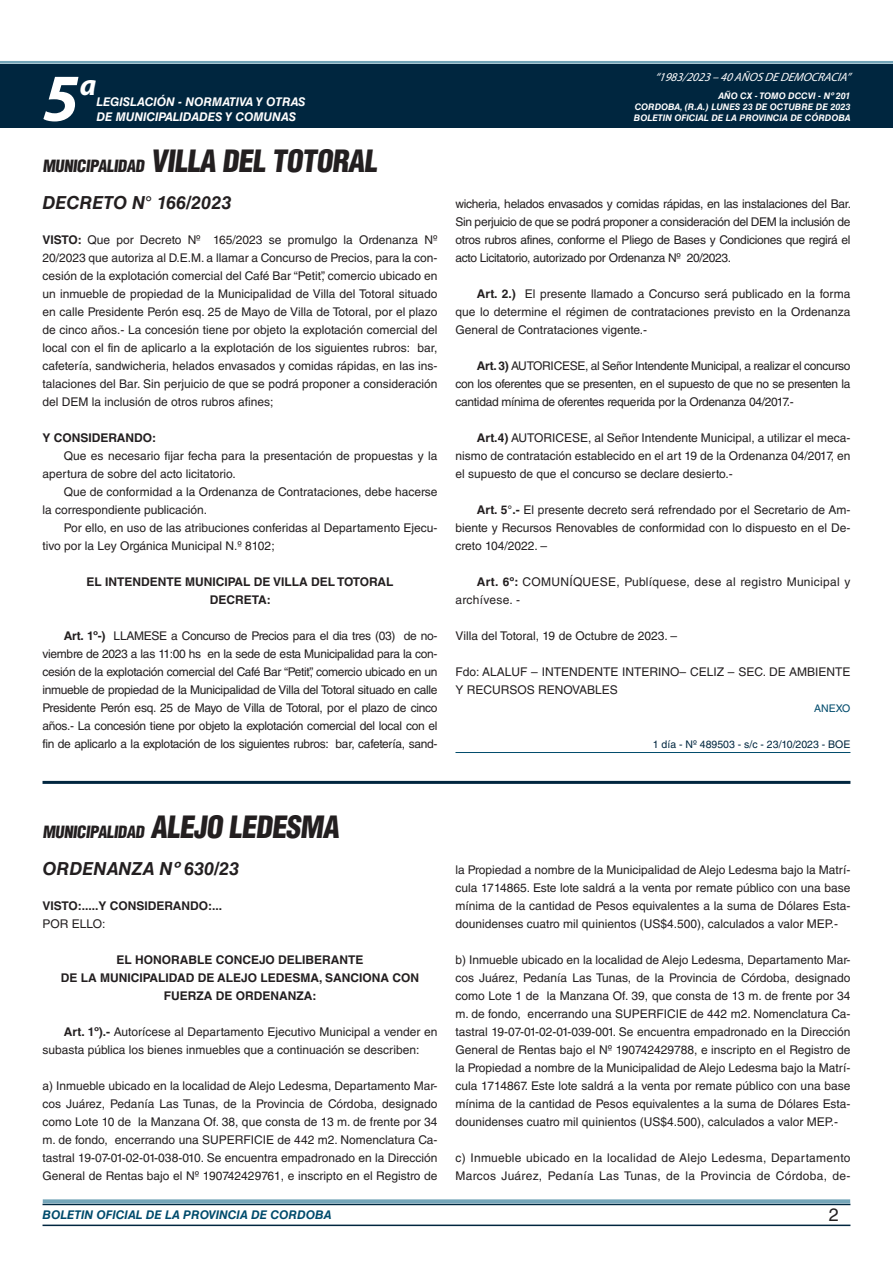
<style>
.page{position:relative;width:893px;height:1263px;background:#fff}
.page>*{position:absolute;margin:0;border:0;box-sizing:border-box;transform-origin:0 0}
.t1{font:italic 700 67.5px "Myriad Pro";color:#fff}
.BASE{font:900 condensed 30px "Helvetica LT Std";color:#231f20}
.t2{font:italic 700 30px "Myriad Pro";color:#fff}
.NOMBRE_DE_MINISTERIO{font:italic 700 18px "Helvetica LT Std";color:#231f20}
.t3{font:18px "Helvetica LT Std";color:#231f20}
.BASE-2{font:900 condensed 16.5px "Helvetica LT Std";color:#231f20}
.TEXTO_BASE{font:12px/18px "Helvetica LT Std";color:#231f20;text-align:justify}
.TEXTO_BASE-2{font:12px/18px "Helvetica LT Std";letter-spacing:.025em;color:#231f20}
.RESUELVE{font:700 12px/18px "Helvetica LT Std";color:#231f20;text-align:center}
.t4{font:italic 700 12px "Helvetica LT Std";color:#fff}
.TEXTO_BASE-3{font:700 12px "Helvetica LT Std";color:#231f20}
.t5{font:italic 700 12px "Helvetica LT Std";color:#004b6c}
.t6{font:italic 12px "Myriad Pro";color:#fff}
.FECHA_DE_VENCIMIENTO{font:10.5px "Helvetica LT Std";color:#00263f}
.ANEXO{font:10.5px "Helvetica LT Std";color:#004b6c}
.t7{font:italic 700 9px/10.8px "Helvetica LT Std";color:#fff;text-align:justify}
.s1{font-size:16.5px}
.s2{font-weight:700}
.s3{font-size:30px}
</style>
<div class="page">
<div style="left:0;top:61px;width:893px;height:6px;background:#fff;opacity:.75"></div>
<div style="left:0;top:64px;width:893px;height:64px;background:#00263f"></div>
<hr style="left:43px;top:1224px;width:807px;height:2px;background:#00263f">
<div style="left:42px;top:1198px;width:809px;height:8px;background:#fff;opacity:.75"></div>
<hr style="left:455px;top:752px;width:395px;height:1px;background:#004b6c">
<hr style="left:43px;top:781px;width:807px;height:3px;background:#00263f">
<h1 class="t1" style="left:43px;top:54px;width:38px">5</h1>
<h2 class="t2" style="left:80px;top:66px;width:18px">a</h2>
<p class="t4" style="left:96px;top:95px;width:211px">LEGISLACIÓN - NORMATIVA Y OTRAS</p>
<p class="t4" style="left:96px;top:109px;width:201px">DE MUNICIPALIDADES Y COMUNAS</p>
<p class="BASE" style="left:43px;top:142px;width:341px"><span class="s1">MUNICIPALIDAD</span> VILLA DEL TOTORAL</p>
<p class="NOMBRE_DE_MINISTERIO" style="left:43px;top:192px;width:190px">DECRETO N° 166/2023</p>
<p class="TEXTO_BASE" style="left:43px;top:231px;width:396px"><span class="s2">VISTO:</span> Que por Decreto Nº 165/2023 se promulgo la Ordenanza Nº 20/2023 que autoriza al D.E.M. a llamar a Concurso de Precios, para la con&shy;cesión de la explotación comercial del Café Bar “Petit”, comercio ubicado en un inmueble de propiedad de la Municipalidad de Villa del Totoral situado en calle Presidente Perón esq. 25 de Mayo de Villa de Totoral, por el plazo de cinco años.- La concesión tiene por objeto la explotación comercial del local con el fin de aplicarlo a la explotación de los siguientes rubros: bar, cafetería, sandwicheria, helados envasados y comidas rápidas, en las ins&shy;talaciones del Bar. Sin perjuicio de que se podrá proponer a consideración del DEM la inclusión de otros rubros afines;</p>
<p class="TEXTO_BASE-3" style="left:43px;top:430px;width:115px">Y CONSIDERANDO:</p>
<p class="TEXTO_BASE" style="left:43px;top:447px;width:396px;text-indent:21px">Que es necesario fijar fecha para la presentación de propuestas y la apertura de sobre del acto licitatorio.</p>
<p class="TEXTO_BASE" style="left:43px;top:483px;width:396px;text-indent:21px">Que de conformidad a la Ordenanza de Contrataciones, debe hacerse la correspondiente publicación.</p>
<p class="TEXTO_BASE" style="left:43px;top:519px;width:396px;text-indent:21px">Por ello, en uso de las atribuciones conferidas al Departamento Ejecu&shy;tivo por la Ley Orgánica Municipal N.º 8102;</p>
<p class="RESUELVE" style="left:87px;top:572px;width:308px">EL INTENDENTE MUNICIPAL DE VILLA DEL TOTORAL</p>
<p class="RESUELVE" style="left:210px;top:590px;width:62px">DECRETA:</p>
<p class="TEXTO_BASE" style="left:43px;top:627px;width:396px;text-indent:21px"><span class="s2">Art. 1º-)</span> LLAMESE a Concurso de Precios para el dia tres (03) de no&shy;viembre de 2023 a las 11:00 hs en la sede de esta Municipalidad para la con&shy;cesión de la explotación comercial del Café Bar “Petit”, comercio ubicado en un inmueble de propiedad de la Municipalidad de Villa del Totoral situado en calle Presidente Perón esq. 25 de Mayo de Villa de Totoral, por el plazo de cinco años.- La concesión tiene por objeto la explotación comercial del local con el fin de aplicarlo a la explotación de los siguientes rubros: bar, cafetería, sand-</p>
<p class="t6" style="left:655px;top:70px;width:197px">“ 1983/2023 – 40 AÑOS DE DEMOCRACIA”</p>
<p class="t7" style="left:634px;top:91px;width:218px;text-indent:84px">AÑO CX - TOMO DCCVI - Nº 201<br>CORDOBA, (R.A.) LUNES 23 DE OCTUBRE DE 2023<br>BOLETIN OFICIAL DE LA PROVINCIA DE CÓRDOBA</p>
<p class="TEXTO_BASE" style="left:455px;top:195px;width:397px">wicheria, helados envasados y comidas rápidas, en las instalaciones del Bar.<br>Sin perjuicio de que se podrá proponer a consideración del DEM la inclusión de otros rubros afines, conforme el Pliego de Bases y Condiciones que regirá el acto Licitatorio, autorizado por Ordenanza Nº 20/2023.</p>
<p class="TEXTO_BASE" style="left:455px;top:285px;width:396px;text-indent:21px"><span class="s2">Art. 2.)</span> El presente llamado a Concurso será publicado en la forma que lo determine el régimen de contrataciones previsto en la Ordenanza General de Contrataciones vigente.-</p>
<p class="TEXTO_BASE" style="left:455px;top:357px;width:396px;text-indent:21px"><span class="s2">Art. 3)</span> AUTORICESE, al Señor Intendente Municipal, a realizar el concurso con los oferentes que se presenten, en el supuesto de que no se presenten la cantidad mínima de oferentes requerida por la Ordenanza 04/2017.-</p>
<p class="TEXTO_BASE" style="left:455px;top:429px;width:396px;text-indent:21px"><span class="s2">Art.4)</span> AUTORICESE, al Señor Intendente Municipal, a utilizar el meca&shy;nismo de contratación establecido en el art 19 de la Ordenanza 04/2017, en el supuesto de que el concurso se declare desierto.-</p>
<p class="TEXTO_BASE" style="left:455px;top:501px;width:396px;text-indent:21px"><span class="s2">Art. 5°.-</span> El presente decreto será refrendado por el Secretario de Am&shy;biente y Recursos Renovables de conformidad con lo dispuesto en el De&shy;creto 104/2022. –</p>
<p class="TEXTO_BASE-2" style="left:455px;top:573px;width:396px;text-indent:21px"><span class="s2">Art. 6º:</span> COMUNÍQUESE, Publíquese, dese al registro Municipal y archívese. -</p>
<p class="TEXTO_BASE" style="left:455px;top:627px;width:223px">Villa del Totoral, 19 de Octubre de 2023. –</p>
<p class="TEXTO_BASE" style="left:455px;top:663px;width:396px">Fdo: ALALUF – INTENDENTE INTERINO– CELIZ – SEC. DE AMBIENTE<br>Y RECURSOS RENOVABLES</p>
<p class="ANEXO" style="left:814px;top:702px;width:38px">ANEXO</p>
<p class="FECHA_DE_VENCIMIENTO" style="left:653px;top:738px;width:199px">1 día - Nº 489503 - s/c - 23/10/2023 - BOE</p>
<p class="BASE-2" style="left:43px;top:821px;width:303px">MUNICIPALIDAD <span class="s3">ALEJO LEDESMA</span></p>
<p class="NOMBRE_DE_MINISTERIO" style="left:43px;top:858px;width:198px">ORDENANZA Nº 630/23</p>
<p class="TEXTO_BASE-3" style="left:43px;top:898px;width:181px">VISTO:.....Y CONSIDERANDO:...</p>
<p class="TEXTO_BASE" style="left:43px;top:915px;width:64px">POR ELLO:</p>
<p class="RESUELVE" style="left:117px;top:950px;width:248px">EL HONORABLE CONCEJO DELIBERANTE</p>
<p class="RESUELVE" style="left:61px;top:968px;width:360px">DE LA MUNICIPALIDAD DE ALEJO LEDESMA, SANCIONA CON<br>FUERZA DE ORDENANZA:</p>
<p class="TEXTO_BASE" style="left:43px;top:1023px;width:396px;text-indent:21px"><span class="s2">Art. 1º).-</span> Autorícese al Departamento Ejecutivo Municipal a vender en subasta pública los bienes inmuebles que a continuación se describen:</p>
<p class="TEXTO_BASE" style="left:43px;top:1077px;width:397px">a) Inmueble ubicado en la localidad de Alejo Ledesma, Departamento Mar&shy;cos Juárez, Pedanía Las Tunas, de la Provincia de Córdoba, designado como Lote 10 de la Manzana Of. 38, que consta de 13 m. de frente por 34 m. de fondo, encerrando una SUPERFICIE de 442 m2. Nomenclatura Ca&shy;tastral 19-07-01-02-01-038-010. Se encuentra empadronado en la Dirección General de Rentas bajo el Nº 190742429761, e inscripto en el Registro de</p>
<p class="TEXTO_BASE" style="left:455px;top:861px;width:396px">la Propiedad a nombre de la Municipalidad de Alejo Ledesma bajo la Matrí&shy;cula 1714865. Este lote saldrá a la venta por remate público con una base mínima de la cantidad de Pesos equivalentes a la suma de Dólares Esta&shy;dounidenses cuatro mil quinientos (US$4.500), calculados a valor MEP.-</p>
<p class="TEXTO_BASE" style="left:455px;top:951px;width:396px">b) Inmueble ubicado en la localidad de Alejo Ledesma, Departamento Mar&shy;cos Juárez, Pedanía Las Tunas, de la Provincia de Córdoba, designado como Lote 1 de la Manzana Of. 39, que consta de 13 m. de frente por 34 m. de fondo, encerrando una SUPERFICIE de 442 m2. Nomenclatura Ca&shy;tastral 19-07-01-02-01-039-001. Se encuentra empadronado en la Dirección General de Rentas bajo el Nº 190742429788, e inscripto en el Registro de la Propiedad a nombre de la Municipalidad de Alejo Ledesma bajo la Matrí&shy;cula 1714867. Este lote saldrá a la venta por remate público con una base mínima de la cantidad de Pesos equivalentes a la suma de Dólares Esta&shy;dounidenses cuatro mil quinientos (US$4.500), calculados a valor MEP.-</p>
<p class="TEXTO_BASE-2" style="left:455px;top:1149px;width:396px">c) Inmueble ubicado en la localidad de Alejo Ledesma, Departamento<br>Marcos Juárez, Pedanía Las Tunas, de la Provincia de Córdoba, de-</p>
<p class="t5" style="left:43px;top:1208px;width:290px">BOLETIN OFICIAL DE LA PROVINCIA DE CORDOBA</p>
<p class="t3" style="left:829px;top:1204px;width:12px">2</p>
</div>
